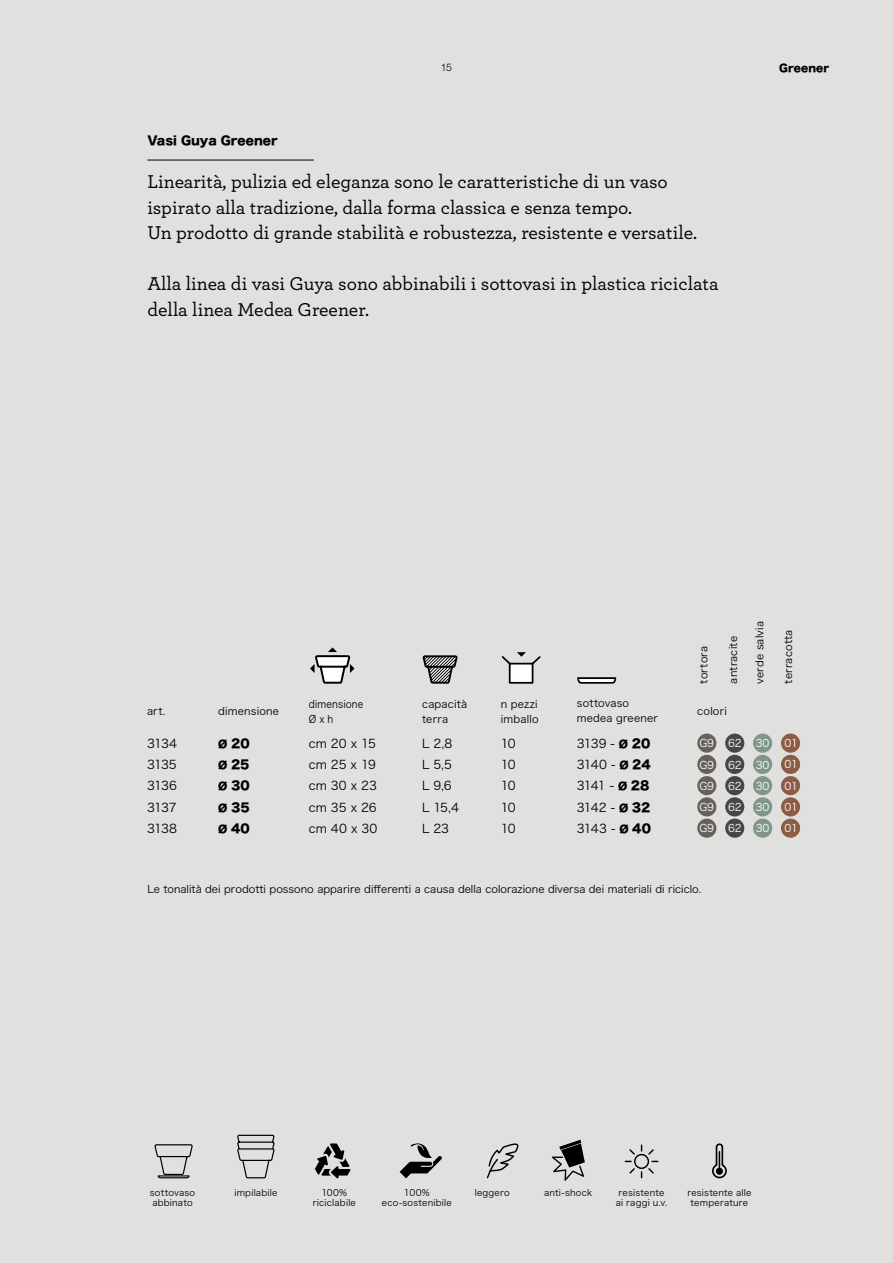
<style>
.page{position:relative;width:893px;height:1263px;background:#e0e1de}
.page>*{position:absolute;margin:0;border:0;box-sizing:border-box;transform-origin:0 0}
.t1{font:500 19.5px/25.5px "Archer";color:#000}
.t2{font:12px "Hira Kaku Pro N W3";letter-spacing:-.06em;color:#000}
.t3{font:12px "Hira Kaku Pro N W3";letter-spacing:.005em;color:#010202}
.t4{font:12px "Hira Kaku Std W8";color:#000}
.t5{font:10.5px/15px "Hira Kaku Pro N W3";letter-spacing:.02em;color:#000}
.t6{font:10.5px "Hira Kaku Pro N W3";color:#010202}
.t7{font:10.5px "Hira Kaku Pro N W3";letter-spacing:-.025em;color:#fff}
.t8{font:10.5px/15px "Hira Kaku Pro N W3";letter-spacing:.02em;color:#000;scale:.9 1}
.t9{font:10.5px "Hira Kaku Std W8";color:#000}
.t10{font:300 10.5px "Helvetica Neue LT Std";color:#000}
.t11{font:9px/9.8px "Hira Kaku Pro N W3";letter-spacing:.025em;color:#000;text-align:center}
.s1{font-size:10.5px}
.s2{font-family:"Hira Kaku Std W8";font-size:10.5px}
.s3{font-family:"Hira Kaku Std W8"}
</style>
<div class="page">
<svg style="left:577px;top:677px;width:40px;height:7px"></svg>
<svg style="left:501px;top:652px;width:40px;height:32px"></svg>
<svg style="left:423px;top:655px;width:34px;height:29px"></svg>
<svg style="left:310px;top:647px;width:44px;height:37px"></svg>
<svg style="left:154px;top:1144px;width:39px;height:35px"></svg>
<svg style="left:237px;top:1134px;width:38px;height:45px"></svg>
<svg style="left:624px;top:1144px;width:35px;height:35px"></svg>
<svg style="left:486px;top:1143px;width:33px;height:36px"></svg>
<svg style="left:712px;top:1143px;width:15px;height:36px"></svg>
<svg style="left:400px;top:1143px;width:42px;height:35px"></svg>
<svg style="left:315px;top:1143px;width:36px;height:36px"></svg>
<hr style="left:147px;top:160px;width:167px;height:1px;background:#000">
<svg style="left:552px;top:1140px;width:33px;height:41px"></svg>
<div style="left:697px;top:733px;width:19px;height:20px;background:#66615c;border-radius:50%"></div>
<div style="left:725px;top:733px;width:19px;height:20px;background:#474747;border-radius:50%"></div>
<div style="left:753px;top:733px;width:19px;height:20px;background:#809688;border-radius:50%"></div>
<div style="left:781px;top:733px;width:19px;height:20px;background:#8c5c45;border-radius:50%"></div>
<div style="left:697px;top:755px;width:19px;height:19px;background:#66615c;border-radius:50%"></div>
<div style="left:725px;top:755px;width:19px;height:19px;background:#474747;border-radius:50%"></div>
<div style="left:753px;top:755px;width:19px;height:19px;background:#809688;border-radius:50%"></div>
<div style="left:781px;top:755px;width:19px;height:19px;background:#8c5c45;border-radius:50%"></div>
<div style="left:697px;top:776px;width:19px;height:19px;background:#66615c;border-radius:50%"></div>
<div style="left:725px;top:776px;width:19px;height:19px;background:#474747;border-radius:50%"></div>
<div style="left:753px;top:776px;width:19px;height:19px;background:#809688;border-radius:50%"></div>
<div style="left:781px;top:776px;width:19px;height:19px;background:#8c5c45;border-radius:50%"></div>
<div style="left:697px;top:797px;width:19px;height:19px;background:#66615c;border-radius:50%"></div>
<div style="left:725px;top:797px;width:19px;height:19px;background:#474747;border-radius:50%"></div>
<div style="left:753px;top:797px;width:19px;height:19px;background:#809688;border-radius:50%"></div>
<div style="left:781px;top:797px;width:19px;height:19px;background:#8c5c45;border-radius:50%"></div>
<div style="left:697px;top:819px;width:19px;height:19px;background:#66615c;border-radius:50%"></div>
<div style="left:725px;top:819px;width:19px;height:19px;background:#474747;border-radius:50%"></div>
<div style="left:753px;top:819px;width:19px;height:19px;background:#809688;border-radius:50%"></div>
<div style="left:781px;top:819px;width:19px;height:19px;background:#8c5c45;border-radius:50%"></div>
<p class="t10" style="left:441px;top:61px;width:13px">15</p>
<p class="t9" style="left:779px;top:62px;width:51px">Greener</p>
<p class="t4" style="left:147px;top:134px;width:132px">Vasi Guya Greener</p>
<p class="t1" style="left:147px;top:168px;width:551px">Linearità, pulizia ed eleganza sono le caratteristiche di un vaso ispirato alla tradizione, dalla forma classica e senza tempo.<br>Un prodotto di grande stabilità e robustezza, resistente e versatile.</p>
<p class="t1" style="left:147px;top:270px;width:573px">Alla linea di vasi Guya sono abbinabili i sottovasi in plastica riciclata della linea Medea Greener.</p>
<p class="t5" style="left:695px;top:684px;width:39px;rotate:-90deg">tortora</p>
<p class="t5" style="left:725px;top:684px;width:49px;rotate:-90deg">antracite</p>
<p class="t5" style="left:751px;top:684px;width:64px;rotate:-90deg">verde salvia</p>
<p class="t5" style="left:780px;top:684px;width:56px;rotate:-90deg">terracotta</p>
<p class="t5" style="left:147px;top:703px;width:20px">art.</p>
<p class="t5" style="left:218px;top:703px;width:62px">dimensione</p>
<p class="t8" style="left:309px;top:695px;width:62px">dimensione<br>Ø x h</p>
<p class="t5" style="left:422px;top:695px;width:47px">capacità terra</p>
<p class="t5" style="left:501px;top:695px;width:39px">n pezzi imballo</p>
<p class="t5" style="left:577px;top:694px;width:83px">sottovaso medea greener</p>
<p class="t5" style="left:697px;top:703px;width:31px">colori</p>
<p class="t2" style="left:147px;top:732px;width:32px">3134</p>
<p class="t4" style="left:218px;top:737px;width:33px"><span class="s1">Ø</span> 20</p>
<p class="t3" style="left:309px;top:732px;width:69px">cm 20 x 15</p>
<p class="t2" style="left:422px;top:732px;width:32px">L 2,8</p>
<p class="t3" style="left:501px;top:732px;width:16px">10</p>
<p class="t2" style="left:577px;top:733px;width:75px">3139 - <span class="s2">Ø</span> <span class="s3">20</span></p>
<p class="t7" style="left:699px;top:734px;width:16px">G9</p>
<p class="t7" style="left:728px;top:734px;width:15px">62</p>
<p class="t7" style="left:756px;top:734px;width:15px">30</p>
<p class="t7" style="left:784px;top:734px;width:15px">01</p>
<p class="t2" style="left:147px;top:754px;width:31px">3135</p>
<p class="t4" style="left:218px;top:758px;width:33px"><span class="s1">Ø</span> 25</p>
<p class="t3" style="left:309px;top:754px;width:69px">cm 25 x 19</p>
<p class="t2" style="left:422px;top:754px;width:32px">L 5,5</p>
<p class="t3" style="left:501px;top:754px;width:16px">10</p>
<p class="t2" style="left:577px;top:754px;width:76px">3140 - <span class="s2">Ø</span> <span class="s3">24</span></p>
<p class="t7" style="left:699px;top:755px;width:16px">G9</p>
<p class="t7" style="left:728px;top:755px;width:15px">62</p>
<p class="t7" style="left:756px;top:755px;width:15px">30</p>
<p class="t7" style="left:784px;top:755px;width:15px">01</p>
<p class="t2" style="left:147px;top:775px;width:31px">3136</p>
<p class="t4" style="left:218px;top:779px;width:33px"><span class="s1">Ø</span> 30</p>
<p class="t3" style="left:309px;top:775px;width:70px">cm 30 x 23</p>
<p class="t2" style="left:422px;top:775px;width:31px">L 9,6</p>
<p class="t3" style="left:501px;top:775px;width:16px">10</p>
<p class="t2" style="left:577px;top:775px;width:74px">3141 - <span class="s2">Ø</span> <span class="s3">28</span></p>
<p class="t7" style="left:699px;top:776px;width:16px">G9</p>
<p class="t7" style="left:728px;top:776px;width:15px">62</p>
<p class="t7" style="left:756px;top:776px;width:15px">30</p>
<p class="t7" style="left:784px;top:776px;width:15px">01</p>
<p class="t2" style="left:147px;top:796px;width:31px">3137</p>
<p class="t4" style="left:218px;top:800px;width:33px"><span class="s1">Ø</span> 35</p>
<p class="t3" style="left:309px;top:796px;width:70px">cm 35 x 26</p>
<p class="t2" style="left:422px;top:796px;width:38px">L 15,4</p>
<p class="t3" style="left:501px;top:796px;width:16px">10</p>
<p class="t2" style="left:577px;top:796px;width:75px">3142 - <span class="s2">Ø</span> <span class="s3">32</span></p>
<p class="t7" style="left:699px;top:798px;width:16px">G9</p>
<p class="t7" style="left:728px;top:798px;width:15px">62</p>
<p class="t7" style="left:756px;top:798px;width:15px">30</p>
<p class="t7" style="left:784px;top:798px;width:15px">01</p>
<p class="t2" style="left:147px;top:817px;width:31px">3138</p>
<p class="t4" style="left:218px;top:822px;width:33px"><span class="s1">Ø</span> 40</p>
<p class="t3" style="left:309px;top:817px;width:70px">cm 40 x 30</p>
<p class="t2" style="left:422px;top:817px;width:29px">L 23</p>
<p class="t3" style="left:501px;top:817px;width:16px">10</p>
<p class="t2" style="left:577px;top:818px;width:76px">3143 - <span class="s2">Ø</span> <span class="s3">40</span></p>
<p class="t7" style="left:699px;top:819px;width:16px">G9</p>
<p class="t7" style="left:728px;top:819px;width:15px">62</p>
<p class="t7" style="left:756px;top:819px;width:15px">30</p>
<p class="t7" style="left:784px;top:819px;width:15px">01</p>
<p class="t6" style="left:147px;top:880px;width:555px">Le tonalità dei prodotti possono apparire differenti a causa della colorazione diversa dei materiali di riciclo.</p>
<p class="t11" style="left:150px;top:1187px;width:47px;text-align:left">sottovaso abbinato</p>
<p class="t11" style="left:234px;top:1187px;width:44px">impilabile</p>
<p class="t11" style="left:313px;top:1187px;width:45px">100% riciclabile</p>
<p class="t11" style="left:404px;top:1187px;width:27px">100%</p>
<p class="t11" style="left:475px;top:1187px;width:36px">leggero</p>
<p class="t11" style="left:544px;top:1187px;width:50px">anti-shock</p>
<p class="t11" style="left:382px;top:1197px;width:71px">eco-sostenibile</p>
<p class="t11" style="left:616px;top:1187px;width:53px">resistente ai raggi u.v.</p>
<p class="t11" style="left:687px;top:1187px;width:66px">resistente alle temperature</p>
</div>
